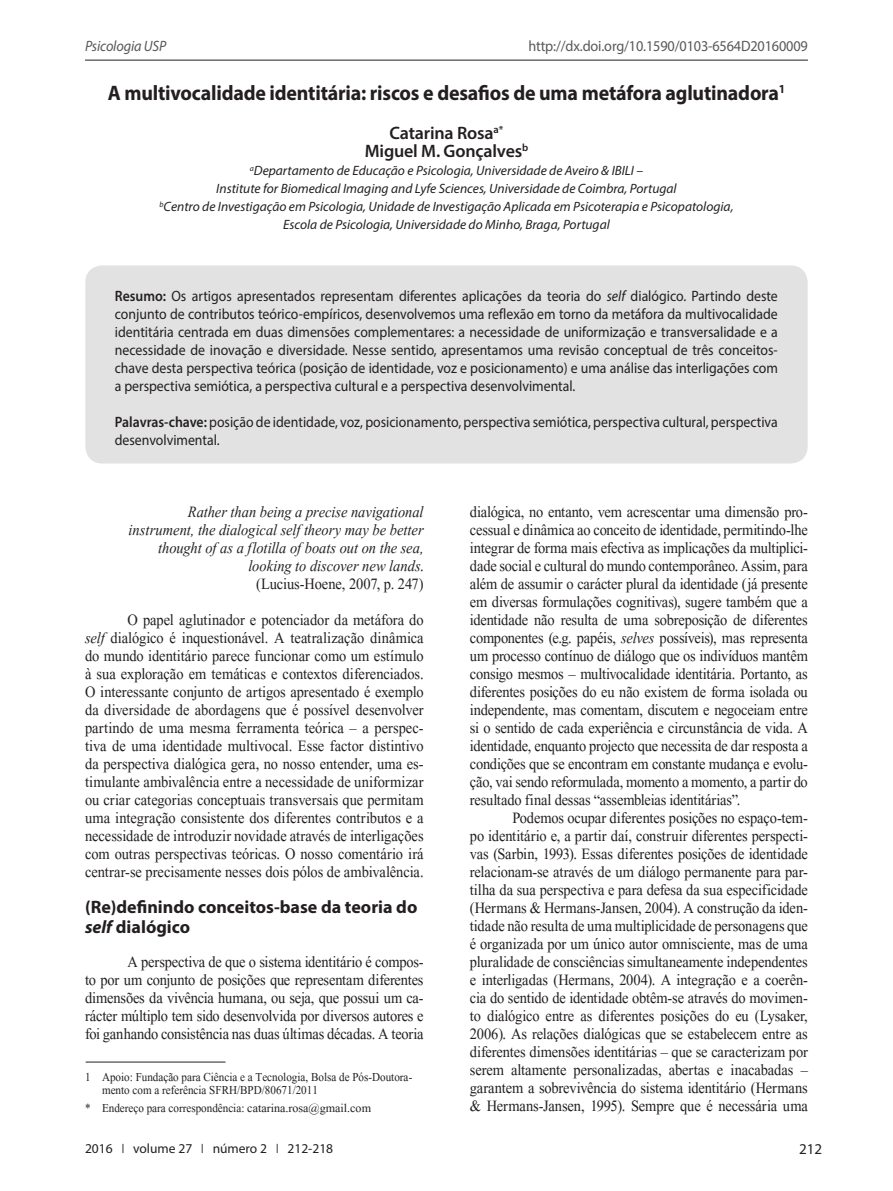
<style>
.page{position:relative;width:893px;height:1191px;background:#fff}
.page>*{position:absolute;margin:0;border:0;box-sizing:border-box;transform-origin:0 0}
.titulo{font:700 21px "Myriad Pro";letter-spacing:-.01em;color:#231f20;scale:.95 1}
.texto{font:19.5px/18px "Aparajita";letter-spacing:-.005em;color:#231f20;text-align:justify;scale:.92 1}
.citacação{font:italic 19.5px/18px "Aparajita";color:#231f20;text-align:right;scale:.92 1}
.sub1{font:700 18px/19.5px "Myriad Pro";color:#231f20}
.autores{font:600 18px "Myriad Pro";letter-spacing:-.01em;color:#231f20}
.resumo{font:15px/18px "Myriad Pro";color:#231f20;text-align:justify;scale:.92 1}
.RODAPE{font:15px/13.5px "Aparajita";color:#231f20;scale:.92 1}
.t1{font:15px "Myriad Pro";letter-spacing:-.01em;color:#57585a;scale:.95 1}
.t2{font:italic 15px "Myriad Pro";letter-spacing:-.01em;color:#57585a;scale:.95 1}
.resumo-2{font:15px "Myriad Pro";color:#231f20}
.instituicao{font:italic 13.5px/18px "Myriad Pro";color:#231f20;text-align:center}
.t3{font:13.5px "Myriad Pro";color:#231f20}
.s1{font-weight:600}
.s2{font-style:italic}
.s3{font-style:normal}
.s4{color:#57585a}
</style>
<div class="page">
<hr style="left:85px;top:60px;width:723px;height:1px;background:#231f20">
<div style="left:85px;top:265px;width:723px;height:198px;background:#e2e2e2;border-radius:17px"></div>
<hr style="left:86px;top:1061px;width:140px;height:1px;background:#231f20">
<p class="t2" style="left:85px;top:36px;width:87px">Psicologia USP</p>
<p class="t1" style="left:528px;top:37px;width:296px">http://dx.doi.org/10.1590/0103-6564D20160009</p>
<p class="titulo" style="left:108px;top:80px;width:715px">A multivocalidade identitária: riscos e desafios de uma metáfora aglutinadora<sup>1</sup></p>
<p class="autores" style="left:390px;top:122px;width:115px">Catarina Rosa<sup>a*</sup></p>
<p class="autores" style="left:365px;top:140px;width:165px">Miguel M. Gonçalves<sup>b</sup></p>
<p class="instituicao" style="left:159px;top:161px;width:575px"><sup>a</sup>Departamento de Educação e Psicologia, Universidade de Aveiro &amp; IBILI –<br>Institute for Biomedical Imaging and Lyfe Sciences, Universidade de Coimbra, Portugal<br><sup>b</sup>Centro de Investigação em Psicologia, Unidade de Investigação Aplicada em Psicoterapia e Psicopatologia, Escola de Psicologia, Universidade do Minho, Braga, Portugal</p>
<p class="resumo" style="left:115px;top:287px;width:722px"><span class="s1">Resumo:</span> Os artigos apresentados representam diferentes aplicações da teoria do <span class="s2">self</span> dialógico. Partindo deste conjunto de contributos teórico-empíricos, desenvolvemos uma reflexão em torno da metáfora da multivocalidade identitária centrada em duas dimensões complementares: a necessidade de uniformização e transversalidade e a necessidade de inovação e diversidade. Nesse sentido, apresentamos uma revisão conceptual de três conceitos&shy;chave desta perspectiva teórica (posição de identidade, voz e posicionamento) e uma análise das interligações com a perspectiva semiótica, a perspectiva cultural e a perspectiva desenvolvimental.</p>
<p class="resumo" style="left:115px;top:413px;width:722px"><span class="s1">Palavras-chave:</span> posição de identidade, voz, posicionamento, perspectiva semiótica, perspectiva cultural, perspectiva desenvolvimental.</p>
<p class="citacação" style="left:129px;top:504px;width:322px">Rather than being a precise navigational instrument, the dialogical self theory may be better thought of as a flotilla of boats out on the sea, looking to discover new lands<span class="s3">.<br>(Lucius-Hoene, 2007, p. 247)</span></p>
<p class="texto" style="left:85px;top:612px;width:370px;text-indent:43px">O papel aglutinador e potenciador da metáfora do <span class="s2">self</span> dialógico é inquestionável. A teatralização dinâmica do mundo identitário parece funcionar como um estímulo à sua exploração em temáticas e contextos diferenciados.<br>O interessante conjunto de artigos apresentado é exemplo da diversidade de abordagens que é possível desenvolver partindo de uma mesma ferramenta teórica – a perspec&shy;tiva de uma identidade multivocal. Esse factor distintivo da perspectiva dialógica gera, no nosso entender, uma es&shy;timulante ambivalência entre a necessidade de uniformizar ou criar categorias conceptuais transversais que permitam uma integração consistente dos diferentes contributos e a necessidade de introduzir novidade através de interligações com outras perspectivas teóricas. O nosso comentário irá centrar-se precisamente nesses dois pólos de ambivalência.</p>
<p class="sub1" style="left:85px;top:897px;width:334px">(Re)definindo conceitos-base da teoria do <span class="s2">self</span> dialógico</p>
<p class="texto" style="left:85px;top:954px;width:370px;text-indent:43px">A perspectiva de que o sistema identitário é compos&shy;to por um conjunto de posições que representam diferentes dimensões da vivência humana, ou seja, que possui um ca&shy;rácter múltiplo tem sido desenvolvida por diversos autores e foi ganhando consistência nas duas últimas décadas. A teoria</p>
<p class="RODAPE" style="left:102px;top:1070px;width:339px;text-indent:-17px">1 Apoio: Fundação para Ciência e a Tecnologia, Bolsa de Pós-Doutora&shy;mento com a referência SFRH/BPD/80671/2011</p>
<p class="RODAPE" style="left:85px;top:1101px;width:312px">* Endereço para correspondência: catarina.rosa@gmail.com</p>
<p class="texto" style="left:470px;top:504px;width:369px">dialógica, no entanto, vem acrescentar uma dimensão pro&shy;cessual e dinâmica ao conceito de identidade, permitindo-lhe integrar de forma mais efectiva as implicações da multiplici&shy;dade social e cultural do mundo contemporâneo. Assim, para além de assumir o carácter plural da identidade (já presente em diversas formulações cognitivas), sugere também que a identidade não resulta de uma sobreposição de diferentes componentes (e.g. papéis, <span class="s2">selves</span> possíveis), mas representa um processo contínuo de diálogo que os indivíduos mantêm consigo mesmos – multivocalidade identitária. Portanto, as diferentes posições do eu não existem de forma isolada ou independente, mas comentam, discutem e negoceiam entre si o sentido de cada experiência e circunstância de vida. A identidade, enquanto projecto que necessita de dar resposta a condições que se encontram em constante mudança e evolu&shy;ção, vai sendo reformulada, momento a momento, a partir do resultado final dessas “assembleias identitárias”.</p>
<p class="texto" style="left:470px;top:810px;width:369px;text-indent:43px">Podemos ocupar diferentes posições no espaço-tem&shy;po identitário e, a partir daí, construir diferentes perspecti&shy;vas (Sarbin, 1993). Essas diferentes posições de identidade relacionam-se através de um diálogo permanente para par&shy;tilha da sua perspectiva e para defesa da sua especificidade (Hermans &amp; Hermans-Jansen, 2004). A construção da iden&shy;tidade não resulta de uma multiplicidade de personagens que é organizada por um único autor omnisciente, mas de uma pluralidade de consciências simultaneamente independentes e interligadas (Hermans, 2004). A integração e a coerên&shy;cia do sentido de identidade obtêm-se através do movimen&shy;to dialógico entre as diferentes posições do eu (Lysaker, 2006). As relações dialógicas que se estabelecem entre as diferentes dimensões identitárias – que se caracterizam por serem altamente personalizadas, abertas e inacabadas – garantem a sobrevivência do sistema identitário (Hermans &amp; Hermans-Jansen, 1995). Sempre que é necessária uma</p>
<p class="t3" style="left:85px;top:1140px;width:250px">2016 <span class="s4">I</span> volume 27 <span class="s4">I</span> número 2 <span class="s4">I</span> 212-218</p>
<p class="resumo-2" style="left:799px;top:1139px;width:25px">212</p>
</div>
